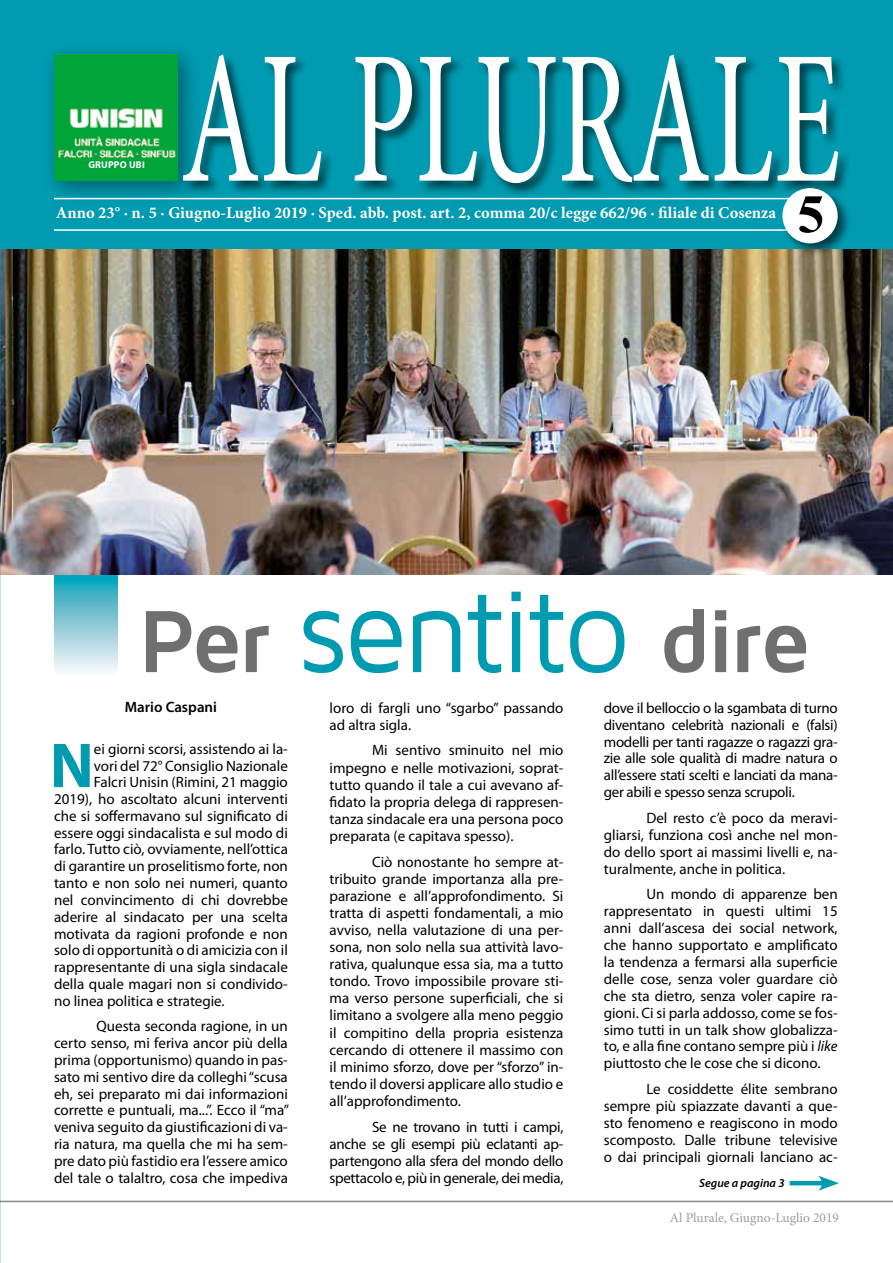
<style>
.page{position:relative;width:893px;height:1263px;background:#fff}
.page>*{position:absolute;margin:0;border:0;box-sizing:border-box;transform-origin:0 0}
.t1{font:condensed 192.6px "Minion Pro";color:#fff;scale:.67 1}
.t2{font:700 91.35px "Maven Pro";letter-spacing:-.045em;color:#706f6f}
.t3{font:700 63.9px "Myriad Pro";color:#009bb1}
.t4{font:700 54px "Times New Roman";color:#000}
.t5{font:700 16.5px "Minion Pro";color:#fff}
.t6{font:15px/17.1px "Myriad Pro";color:#000;text-align:justify}
.t7{font:600 15px "Myriad Pro";color:#000}
.t8{font:13.5px "Minion Pro";color:#9d9d9c}
.t9{font:italic 600 12px "Myriad Pro";color:#000}
.t10{font:700 9.9px "Myriad Pro";letter-spacing:.02em;color:#fff}
.s1{font-weight:400;font-size:120.6px;color:#009bb1}
.s2{font-style:italic}
</style>
<div class="page">
<svg style="left:54px;top:575px;width:64px;height:97px;background:#84cad7"></svg>
<img style="left:0;top:249px;width:893px;height:326px">
<hr style="left:0;top:1201px;width:893px;height:1px;background:#878787">
<div style="left:0;top:0;width:893px;height:249px;background:#009bb1"></div>
<div style="left:41px;top:41px;width:161px;height:164px;background:#000;opacity:.4"></div>
<img style="left:54px;top:54px;width:124px;height:127px">
<div style="left:181px;top:53px;width:671px;height:145px;background:#000;opacity:.6"></div>
<hr style="left:54px;top:198px;width:769px;height:1px;background:#fff">
<hr style="left:54px;top:229px;width:769px;height:2px;background:#fff">
<div style="left:780px;top:186px;width:71px;height:71px;background:#000;opacity:.6"></div>
<div style="left:782px;top:188px;width:56px;height:55px;background:#fff;border-radius:50%"></div>
<hr style="left:790px;top:1181px;width:36px;height:4px;background:#009bb1">
<svg style="left:818px;top:1175px;width:21px;height:16px"></svg>
<h1 class="t1" style="left:181px;top:-6px;width:986px">AL PLURALE</h1>
<h3 class="t4" style="left:797px;top:177px;width:28px">5</h3>
<p class="t10" style="left:88px;top:158px;width:58px">GRUPPO UBI</p>
<p class="t5" style="left:56px;top:201px;width:722px">Anno 23° ∙ n. 5 ∙ Giugno-Luglio 2019 ∙ Sped. abb. post. art. 2, comma 20/c legge 662/96 ∙ filiale di Cosenza</p>
<h2 class="t2" style="left:138px;top:593px;width:674px">Per <span class="s1">sentito</span> dire</h2>
<p class="t7" style="left:125px;top:697px;width:94px">Mario Caspani</p>
<p class="t6" style="left:330px;top:699px;width:235px">loro di fargli uno “sgarbo” passando ad altra sigla.</p>
<p class="t6" style="left:330px;top:742px;width:235px;text-indent:43px">Mi sentivo sminuito nel mio impegno e nelle motivazioni, soprat&shy;tutto quando il tale a cui avevano af&shy;fidato la propria delega di rappresen&shy;tanza sindacale era una persona poco preparata (e capitava spesso).</p>
<p class="t6" style="left:330px;top:853px;width:235px;text-indent:43px">Ciò nonostante ho sempre at&shy;tribuito grande importanza alla pre&shy;parazione e all’approfondimento. Si tratta di aspetti fondamentali, a mio avviso, nella valutazione di una per&shy;sona, non solo nella sua attività lavo&shy;rativa, qualunque essa sia, ma a tutto tondo. Trovo impossibile provare sti&shy;ma verso persone superficiali, che si limitano a svolgere alla meno peggio il compitino della propria esistenza cercando di ottenere il massimo con il minimo sforzo, dove per “sforzo” in&shy;tendo il doversi applicare allo studio e all’approfondimento.</p>
<p class="t6" style="left:330px;top:1118px;width:235px;text-indent:43px">Se ne trovano in tutti i campi, anche se gli esempi più eclatanti ap&shy;partengono alla sfera del mondo dello spettacolo e, più in generale, dei media,</p>
<p class="t6" style="left:604px;top:699px;width:235px">dove il belloccio o la sgambata di turno diventano celebrità nazionali e (falsi) modelli per tanti ragazze o ragazzi gra&shy;zie alle sole qualità di madre natura o all’essere stati scelti e lanciati da mana&shy;ger abili e spesso senza scrupoli.</p>
<p class="t6" style="left:604px;top:809px;width:235px;text-indent:43px">Del resto c’è poco da meravi&shy;gliarsi, funziona così anche nel mon&shy;do dello sport ai massimi livelli e, na&shy;turalmente, anche in politica.</p>
<p class="t6" style="left:604px;top:885px;width:235px;text-indent:43px">Un mondo di apparenze ben rappresentato in questi ultimi 15 anni dall’ascesa dei social network, che hanno supportato e amplificato la tendenza a fermarsi alla superficie delle cose, senza voler guardare ciò che sta dietro, senza voler capire ra&shy;gioni. Ci si parla addosso, come se fos&shy;simo tutti in un talk show globalizza&shy;to, e alla fine contano sempre più i <span class="s2">like </span>piuttosto che le cose che si dicono.</p>
<p class="t6" style="left:604px;top:1080px;width:235px;text-indent:43px">Le cosiddette élite sembrano sempre più spiazzate davanti a que&shy;sto fenomeno e reagiscono in modo scomposto. Dalle tribune televisive o dai principali giornali lanciano ac-</p>
<h3 class="t3" style="left:50px;top:724px;width:46px">N</h3>
<p class="t6" style="left:94px;top:740px;width:195px">ei giorni scorsi, assistendo ai la-</p>
<p class="t6" style="left:94px;top:757px;width:195px">vori del 72° Consiglio Nazionale</p>
<p class="t6" style="left:94px;top:773px;width:195px">Falcri Unisin (Rimini, 21 maggio</p>
<p class="t6" style="left:54px;top:790px;width:235px">2019), ho ascoltato alcuni interventi</p>
<p class="t6" style="left:54px;top:807px;width:235px">che si soffermavano sul significato di</p>
<p class="t6" style="left:54px;top:824px;width:235px">essere oggi sindacalista e sul modo di</p>
<p class="t6" style="left:54px;top:841px;width:235px">farlo. Tutto ciò, ovviamente, nell’ottica</p>
<p class="t6" style="left:54px;top:857px;width:235px">di garantire un proselitismo forte, non</p>
<p class="t6" style="left:54px;top:874px;width:235px">tanto e non solo nei numeri, quanto</p>
<p class="t6" style="left:54px;top:891px;width:235px">nel convincimento di chi dovrebbe</p>
<p class="t6" style="left:54px;top:908px;width:235px">aderire al sindacato per una scelta</p>
<p class="t6" style="left:54px;top:925px;width:235px">motivata da ragioni profonde e non</p>
<p class="t6" style="left:54px;top:942px;width:235px">solo di opportunità o di amicizia con il</p>
<p class="t6" style="left:54px;top:958px;width:235px">rappresentante di una sigla sindacale</p>
<p class="t6" style="left:54px;top:975px;width:235px">della quale magari non si condivido-</p>
<p class="t6" style="left:54px;top:992px;width:172px">no linea politica e strategie.</p>
<p class="t6" style="left:54px;top:1017px;width:237px;text-indent:43px">Questa seconda ragione, in un certo senso, mi feriva ancor più della prima (opportunismo) quando in pas&shy;sato mi sentivo dire da colleghi “scusa eh, sei preparato mi dai informazioni corrette e puntuali, ma...”. Ecco il “ma” veniva seguito da giustificazioni di va&shy;ria natura, ma quella che mi ha sem&shy;pre dato più fastidio era l’essere amico del tale o talaltro, cosa che impediva</p>
<p class="t9" style="left:699px;top:1175px;width:87px">Segue a pagina 3</p>
<p class="t8" style="left:670px;top:1208px;width:171px">Al Plurale, Giugno-Luglio 2019</p>
</div>
